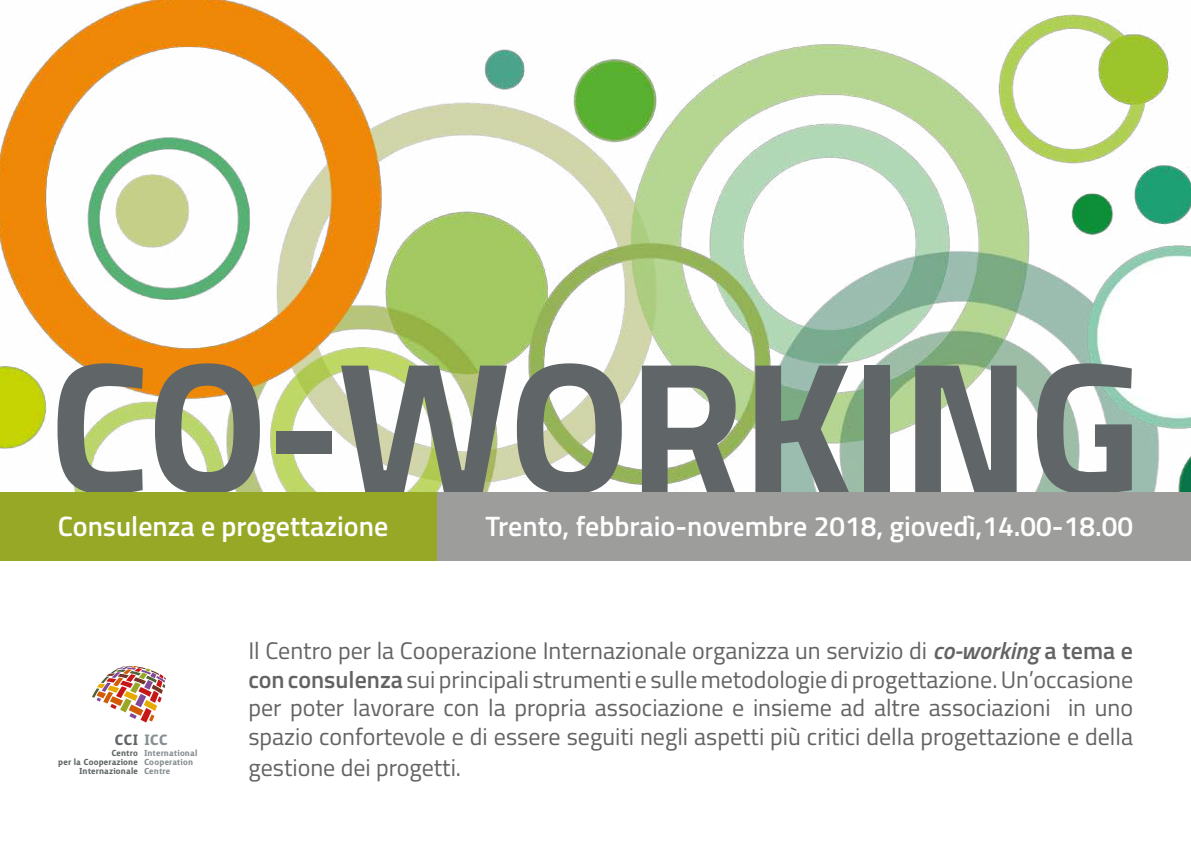
<style>
.page{position:relative;width:1191px;height:851px;background:#fff}
.page>*{position:absolute;margin:0;border:0;box-sizing:border-box;transform-origin:0 0}
.t1{font:700 186px "Titillium";letter-spacing:-.01em;color:#606667}
.t2{font:600 28px "Titillium";color:#fff}
.t3{font:24px/28.8px "Titillium";color:#646363;text-align:justify}
.t4{font:700 19.2px "Surface";color:#606667}
.t5{font:700 11.2px "Surface";color:#606667}
.t6{font:700 11.2px/9.4px "Surface";color:#878f92}
.s1{color:#878f92}
.s2{font-weight:600;font-style:italic}
.s3{font-weight:600}
</style>
<div class="page">
<img style="left:0;top:0;width:1191px;height:492px">
<svg style="left:92px;top:666px;width:74px;height:56px"></svg>
<div style="left:437px;top:492px;width:754px;height:68px;background:#9d9d9c"></div>
<div style="left:0;top:492px;width:437px;height:68px;background:#96a825"></div>
<h1 class="t1" style="left:49px;top:285px;width:1095px">CO-WORKING</h1>
<p class="t2" style="left:58px;top:505px;width:332px">Consulenza e progettazione</p>
<p class="t2" style="left:485px;top:505px;width:649px">Trento, febbraio-novembre 2018, giovedì,14.00-18.00</p>
<p class="t4" style="left:114px;top:730px;width:55px">CCI <span class="s1">ICC</span></p>
<p class="t6" style="left:144px;top:748px;width:55px">International<br>Cooperation</p>
<p class="t5" style="left:111px;top:747px;width:28px">Centro</p>
<p class="t5" style="left:58px;top:756px;width:81px">per la Cooperazione</p>
<p class="t5" style="left:79px;top:766px;width:93px">Internazionale <span class="s1">Centre</span></p>
<p class="t3" style="left:248px;top:634px;width:886px">Il Centro per la Cooperazione Internazionale organizza un servizio di <span class="s2">co-working</span> <span class="s3">a tema e con consulenza</span> sui principali strumenti e sulle metodologie di progettazione. Un’occasione per poter lavorare con la propria associazione e insieme ad altre associazioni in uno spazio confortevole e di essere seguiti negli aspetti più critici della progettazione e della</p>
<p class="t3" style="left:248px;top:752px;width:214px">gestione dei progetti.</p>
</div>
